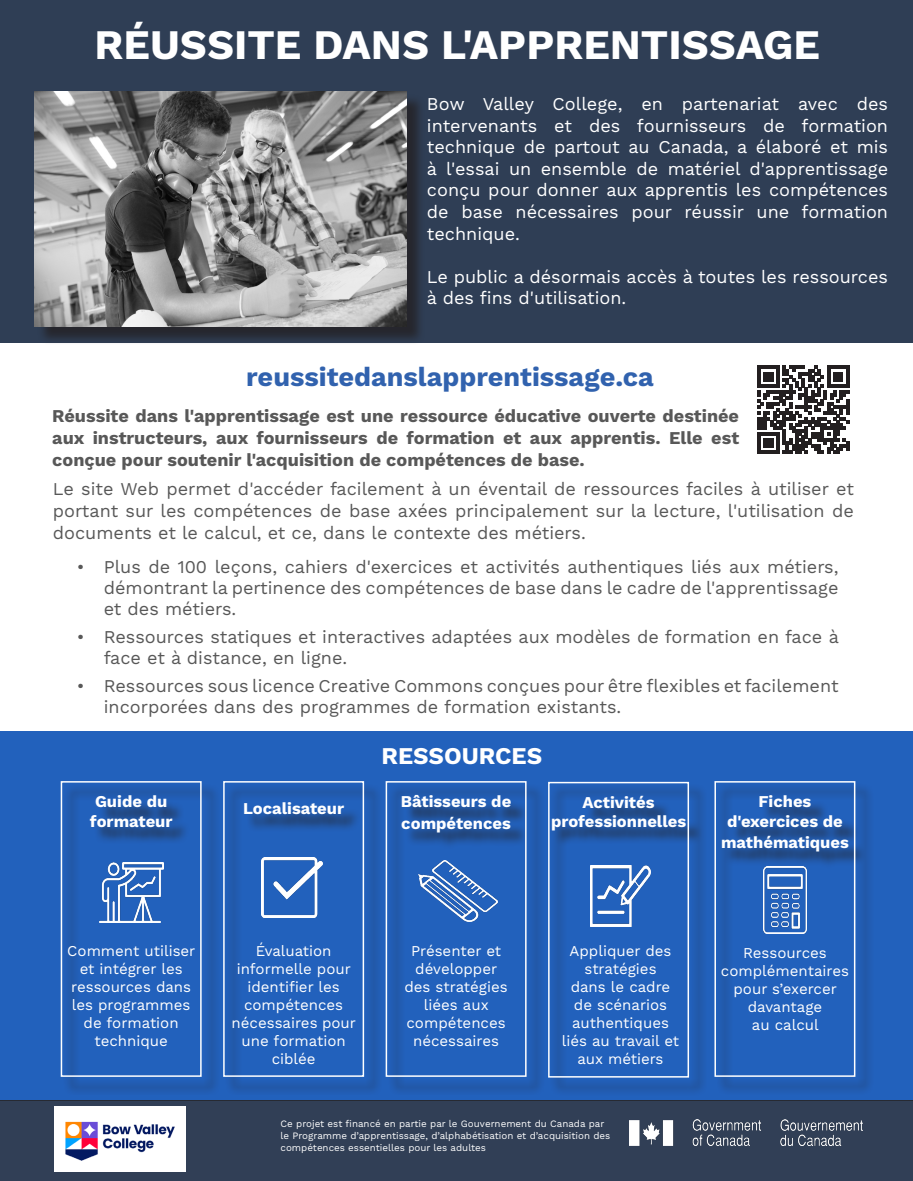
<style>
.page{position:relative;width:913px;height:1181px;background:#fff}
.page>*{position:absolute;margin:0;border:0;box-sizing:border-box;transform-origin:0 0}
.t1{font:700 42px "Work Sans";color:#fff}
.t2{font:700 27px "Work Sans";color:#3162ae}
.t3{font:700 24px "Work Sans";color:#fff}
.t4{font:18px/21px "Work Sans";color:#585858;text-align:justify}
.t5{font:18px/21.6px "Work Sans";color:#fff;text-align:justify}
.t6{font:700 18px/21.6px "Work Sans";color:#585858;text-align:justify}
.t7{font:700 16.5px/19.8px "Work Sans";color:#fff;text-align:center}
.t8{font:15px/18px "Work Sans";color:#fff;text-align:center}
.t9{font:9.75px/11.7px "Work Sans";color:#fff}
</style>
<div class="page">
<div style="left:0;top:0;width:913px;height:180px;background:#2f3e55"></div>
<div style="left:0;top:149px;width:913px;height:194px;background:#2f3e55"></div>
<div style="left:0;top:1099px;width:913px;height:81px;background:#313f56"></div>
<img style="left:54px;top:1106px;width:132px;height:65px">
<img style="left:630px;top:1119px;width:232px;height:25px">
<div style="left:37px;top:94px;width:389px;height:251px;background:#231f20;opacity:.75"></div>
<img style="left:35px;top:92px;width:372px;height:235px">
<div style="left:0;top:730px;width:913px;height:369px;background:#2261bc"></div>
<div style="left:63px;top:783px;width:157px;height:312px;background:#231f20;opacity:.75"></div>
<div style="left:61px;top:781px;width:141px;height:295px;border:2px solid #fff"></div>
<img style="left:99px;top:862px;width:64px;height:60px">
<div style="left:225px;top:783px;width:158px;height:312px;background:#231f20;opacity:.75"></div>
<div style="left:223px;top:781px;width:141px;height:295px;border:2px solid #fff"></div>
<img style="left:262px;top:857px;width:60px;height:60px">
<div style="left:388px;top:783px;width:157px;height:312px;background:#231f20;opacity:.75"></div>
<div style="left:386px;top:781px;width:141px;height:295px;border:2px solid #fff"></div>
<img style="left:418px;top:860px;width:79px;height:61px">
<div style="left:550px;top:784px;width:158px;height:311px;background:#231f20;opacity:.75"></div>
<div style="left:548px;top:781px;width:141px;height:296px;border:2px solid #fff"></div>
<img style="left:591px;top:865px;width:59px;height:60px">
<div style="left:717px;top:783px;width:157px;height:312px;background:#231f20;opacity:.75"></div>
<div style="left:714px;top:781px;width:141px;height:295px;border:2px solid #fff"></div>
<img style="left:763px;top:866px;width:43px;height:67px">
<svg style="left:757px;top:366px;width:92px;height:87px"></svg>
<p class="t1" style="left:95px;top:21px;width:727px">RÉUSSITE DANS L'APPRENTISSAGE</p>
<p class="t5" style="left:427px;top:94px;width:463px">Bow Valley College, en partenariat avec des intervenants et des fournisseurs de formation technique de partout au Canada, a élaboré et mis à l'essai un ensemble de matériel d'apprentissage conçu pour donner aux apprentis les compétences de base nécessaires pour réussir une formation technique.</p>
<p class="t5" style="left:427px;top:267px;width:463px">Le public a désormais accès à toutes les ressources à des fins d'utilisation.</p>
<p class="t2" style="left:246px;top:361px;width:409px">reussitedanslapprentissage.ca</p>
<p class="t6" style="left:52px;top:406px;width:688px">Réussite dans l'apprentissage est une ressource éducative ouverte destinée aux instructeurs, aux fournisseurs de formation et aux apprentis. Elle est conçue pour soutenir l'acquisition de compétences de base.</p>
<p class="t4" style="left:53px;top:479px;width:803px;line-height:21.6px">Le site Web permet d'accéder facilement à un éventail de ressources faciles à utiliser et portant sur les compétences de base axées principalement sur la lecture, l'utilisation de documents et le calcul, et ce, dans le contexte des métiers.</p>
<p class="t4" style="left:104px;top:557px;width:736px;text-indent:-27px">• Plus de 100 leçons, cahiers d'exercices et activités authentiques liés aux métiers, démontrant la pertinence des compétences de base dans le cadre de l'apprentissage et des métiers.</p>
<p class="t4" style="left:104px;top:627px;width:737px;text-indent:-27px">• Ressources statiques et interactives adaptées aux modèles de formation en face à face et à distance, en ligne.</p>
<p class="t4" style="left:104px;top:676px;width:736px;text-indent:-27px">• Ressources sous licence Creative Commons conçues pour être flexibles et facilement incorporées dans des programmes de formation existants.</p>
<p class="t7" style="left:90px;top:792px;width:84px">Guide du formateur</p>
<p class="t8" style="left:67px;top:942px;width:130px">Comment utiliser et intégrer les ressources dans les programmes de formation technique</p>
<p class="t7" style="left:243px;top:799px;width:103px">Localisateur</p>
<p class="t3" style="left:381px;top:741px;width:162px">RESSOURCES</p>
<p class="t7" style="left:401px;top:791px;width:112px;line-height:21.6px;text-align:left">Bâtisseurs de compétences</p>
<p class="t7" style="left:551px;top:792px;width:137px">Activités professionnelles</p>
<p class="t7" style="left:727px;top:792px;width:117px">Fiches d'exercices de</p>
<p class="t7" style="left:721px;top:833px;width:129px">mathématiques</p>
<p class="t8" style="left:232px;top:942px;width:126px">Évaluation informelle pour identifier les compétences nécessaires pour une formation ciblée</p>
<p class="t8" style="left:404px;top:942px;width:105px">Présenter et développer des stratégies liées aux compétences nécessaires</p>
<p class="t8" style="left:562px;top:942px;width:119px">Appliquer des stratégies<br>dans le cadre de scénarios authentiques liés au travail et aux métiers</p>
<p class="t9" style="left:281px;top:1118px;width:331px">Ce projet est financé en partie par le Gouvernement du Canada par le Programme d’apprentissage, d’alphabétisation et d’acquisition des compétences essentielles pour les adultes</p>
<p class="t8" style="left:721px;top:944px;width:130px">Ressources complémentaires</p>
<p class="t8" style="left:733px;top:980px;width:105px">pour s’exercer davantage</p>
<p class="t8" style="left:752px;top:1016px;width:68px">au calcul</p>
</div>
